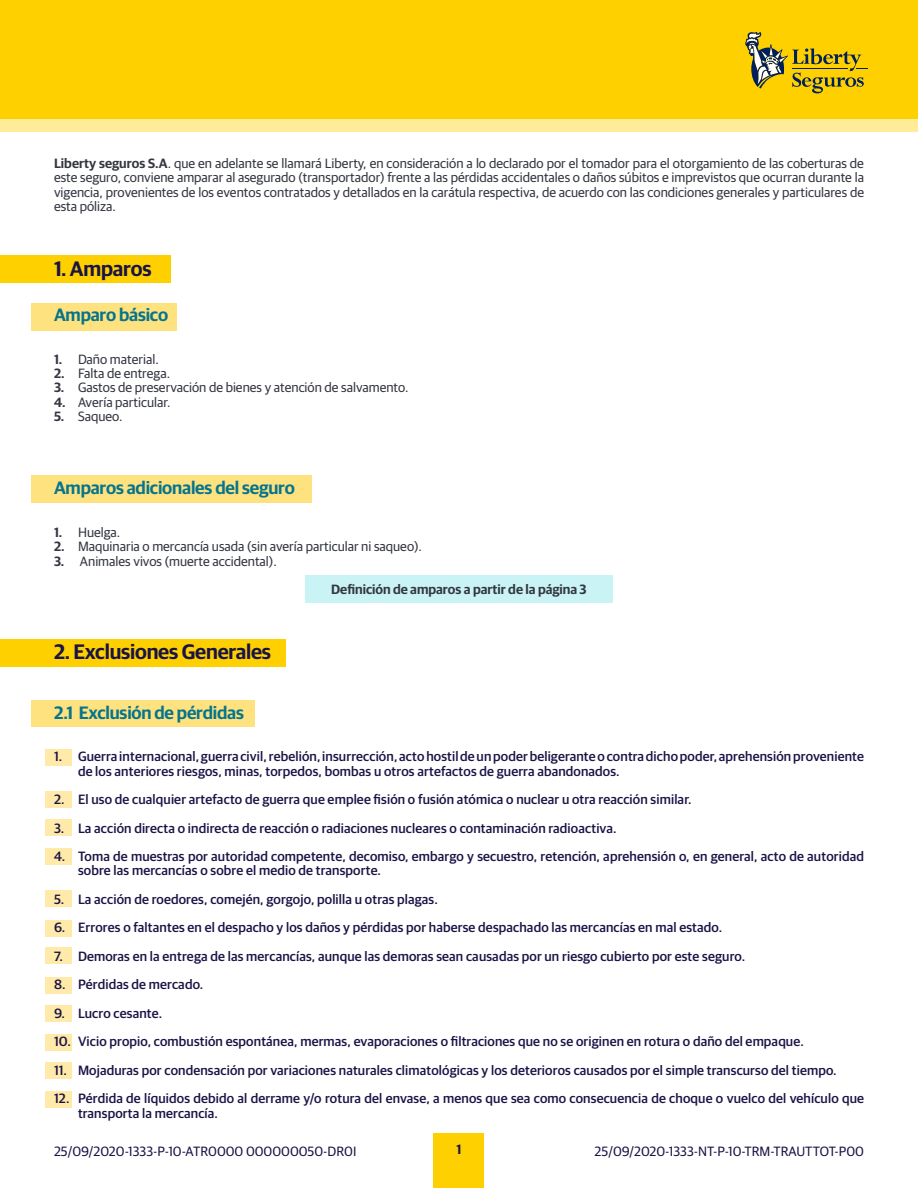
<style>
.page{position:relative;width:918px;height:1188px;background:#fff}
.page>*{position:absolute;margin:0;border:0;box-sizing:border-box;transform-origin:0 0}
.t1{font:600 21px "Guardian Sans";letter-spacing:-.01em;color:#1a1446}
.t2{font:600 18px "Guardian Sans";letter-spacing:-.01em;color:#06748c}
.t3{font:500 13.5px/14.2px "Guardian Sans";letter-spacing:.01em;color:#1a1446}
.t4{font:13.5px/14.2px "Guardian Sans";color:#343741;text-align:justify}
.t5{font:13.5px "Guardian Sans";color:#1a1446}
.t6{font:600 13.5px "Guardian Sans";color:#343741}
.t7{font:600 13.5px "Guardian Sans";color:#1a1446}
.s1{font-weight:600}
</style>
<div class="page">
<div style="left:0;top:0;width:918px;height:132px;background:#ffec99"></div>
<div style="left:434px;top:1134px;width:50px;height:54px;background:#ffd000"></div>
<div style="left:0;top:0;width:918px;height:119px;background:#ffd000"></div>
<svg style="left:745px;top:32px;width:123px;height:61px"></svg>
<div style="left:45px;top:749px;width:27px;height:16px;background:#ffeaa9"></div>
<div style="left:45px;top:792px;width:27px;height:16px;background:#ffeaa9"></div>
<div style="left:45px;top:820px;width:27px;height:16px;background:#ffeaa9"></div>
<div style="left:45px;top:848px;width:27px;height:16px;background:#ffeaa9"></div>
<div style="left:45px;top:891px;width:27px;height:16px;background:#ffeaa9"></div>
<div style="left:45px;top:920px;width:27px;height:17px;background:#ffeaa9"></div>
<div style="left:45px;top:948px;width:27px;height:16px;background:#ffeaa9"></div>
<div style="left:45px;top:977px;width:27px;height:17px;background:#ffeaa9"></div>
<div style="left:45px;top:1006px;width:27px;height:16px;background:#ffeaa9"></div>
<div style="left:45px;top:1034px;width:27px;height:17px;background:#ffeaa9"></div>
<div style="left:45px;top:1063px;width:27px;height:16px;background:#ffeaa9"></div>
<div style="left:45px;top:1091px;width:27px;height:17px;background:#ffeaa9"></div>
<div style="left:32px;top:303px;width:145px;height:28px;background:#ffe280"></div>
<div style="left:32px;top:475px;width:280px;height:28px;background:#ffe280"></div>
<div style="left:32px;top:700px;width:223px;height:27px;background:#ffe280"></div>
<div style="left:0;top:255px;width:171px;height:28px;background:#ffd000"></div>
<div style="left:0;top:639px;width:286px;height:28px;background:#ffd000"></div>
<div style="left:305px;top:576px;width:308px;height:27px;background:#c9f3f4"></div>
<p class="t4" style="left:54px;top:155px;width:812px"><span class="s1">Liberty seguros S.A</span>. que en adelante se llamará Liberty, en consideración a lo declarado por el tomador para el otorgamiento de las coberturas de este seguro, conviene amparar al asegurado (transportador) frente a las pérdidas accidentales o daños súbitos e imprevistos que ocurran durante la vigencia, provenientes de los eventos contratados y detallados en la carátula respectiva, de acuerdo con las condiciones generales y particulares de esta póliza.</p>
<h1 class="t1" style="left:54px;top:253px;width:99px">1. Amparos</h1>
<h2 class="t2" style="left:54px;top:302px;width:116px">Amparo básico</h2>
<p class="t4" style="left:54px;top:351px;width:106px"><span class="s1">1.</span> Daño material.</p>
<p class="t4" style="left:54px;top:365px;width:118px"><span class="s1">2.</span> Falta de entrega.</p>
<p class="t4" style="left:54px;top:380px;width:356px"><span class="s1">3.</span> Gastos de preservación de bienes y atención de salvamento.</p>
<p class="t4" style="left:54px;top:394px;width:118px"><span class="s1">4.</span> Avería particular.</p>
<p class="t4" style="left:54px;top:408px;width:70px"><span class="s1">5.</span> Saqueo.</p>
<h2 class="t2" style="left:54px;top:475px;width:242px">Amparos adicionales del seguro</h2>
<p class="t4" style="left:54px;top:524px;width:68px"><span class="s1">1.</span> Huelga.</p>
<p class="t4" style="left:54px;top:539px;width:370px"><span class="s1">2.</span> Maquinaria o mercancía usada (sin avería particular ni saqueo).</p>
<p class="t4" style="left:54px;top:553px;width:224px"><span class="s1">3.</span> Animales vivos (muerte accidental).</p>
<p class="t6" style="left:331px;top:580px;width:257px">Definición de amparos a partir de la página 3</p>
<h1 class="t1" style="left:54px;top:637px;width:219px">2. Exclusiones Generales</h1>
<h2 class="t2" style="left:54px;top:699px;width:192px">2.1 Exclusión de pérdidas</h2>
<p class="t3" style="left:78px;top:749px;width:788px;text-indent:-24px">1. Guerra internacional, guerra civil, rebelión, insurrección, acto hostil de un poder beligerante o contra dicho poder, aprehensión proveniente de los anteriores riesgos, minas, torpedos, bombas u otros artefactos de guerra abandonados.</p>
<p class="t3" style="left:54px;top:791px;width:639px">2. El uso de cualquier artefacto de guerra que emplee fisión o fusión atómica o nuclear u otra reacción similar.</p>
<p class="t3" style="left:54px;top:820px;width:564px">3. La acción directa o indirecta de reacción o radiaciones nucleares o contaminación radioactiva.</p>
<p class="t3" style="left:78px;top:848px;width:787px;text-indent:-24px">4. Toma de muestras por autoridad competente, decomiso, embargo y secuestro, retención, aprehensión o, en general, acto de autoridad sobre las mercancías o sobre el medio de transporte.</p>
<p class="t3" style="left:54px;top:891px;width:385px">5. La acción de roedores, comején, gorgojo, polilla u otras plagas.</p>
<p class="t3" style="left:54px;top:920px;width:670px">6. Errores o faltantes en el despacho y los daños y pérdidas por haberse despachado las mercancías en mal estado.</p>
<p class="t3" style="left:54px;top:948px;width:693px">7. Demoras en la entrega de las mercancías, aunque las demoras sean causadas por un riesgo cubierto por este seguro.</p>
<p class="t3" style="left:54px;top:977px;width:151px">8. Pérdidas de mercado.</p>
<p class="t3" style="left:54px;top:1005px;width:110px">9. Lucro cesante.</p>
<p class="t3" style="left:54px;top:1034px;width:751px">10. Vicio propio, combustión espontánea, mermas, evaporaciones o filtraciones que no se originen en rotura o daño del empaque.</p>
<p class="t3" style="left:54px;top:1062px;width:784px">11. Mojaduras por condensación por variaciones naturales climatológicas y los deterioros causados por el simple transcurso del tiempo.</p>
<p class="t3" style="left:78px;top:1091px;width:788px;text-indent:-24px">12. Pérdida de líquidos debido al derrame y/o rotura del envase, a menos que sea como consecuencia de choque o vuelco del vehículo que transporta la mercancía.</p>
<p class="t5" style="left:54px;top:1142px;width:304px">25/09/2020-1333-P-10-ATR0000 000000050-DR0I</p>
<p class="t7" style="left:457px;top:1139px;width:6px">1</p>
<p class="t5" style="left:595px;top:1142px;width:271px">25/09/2020-1333-NT-P-10-TRM-TRAUTTOT-P00</p>
</div>
